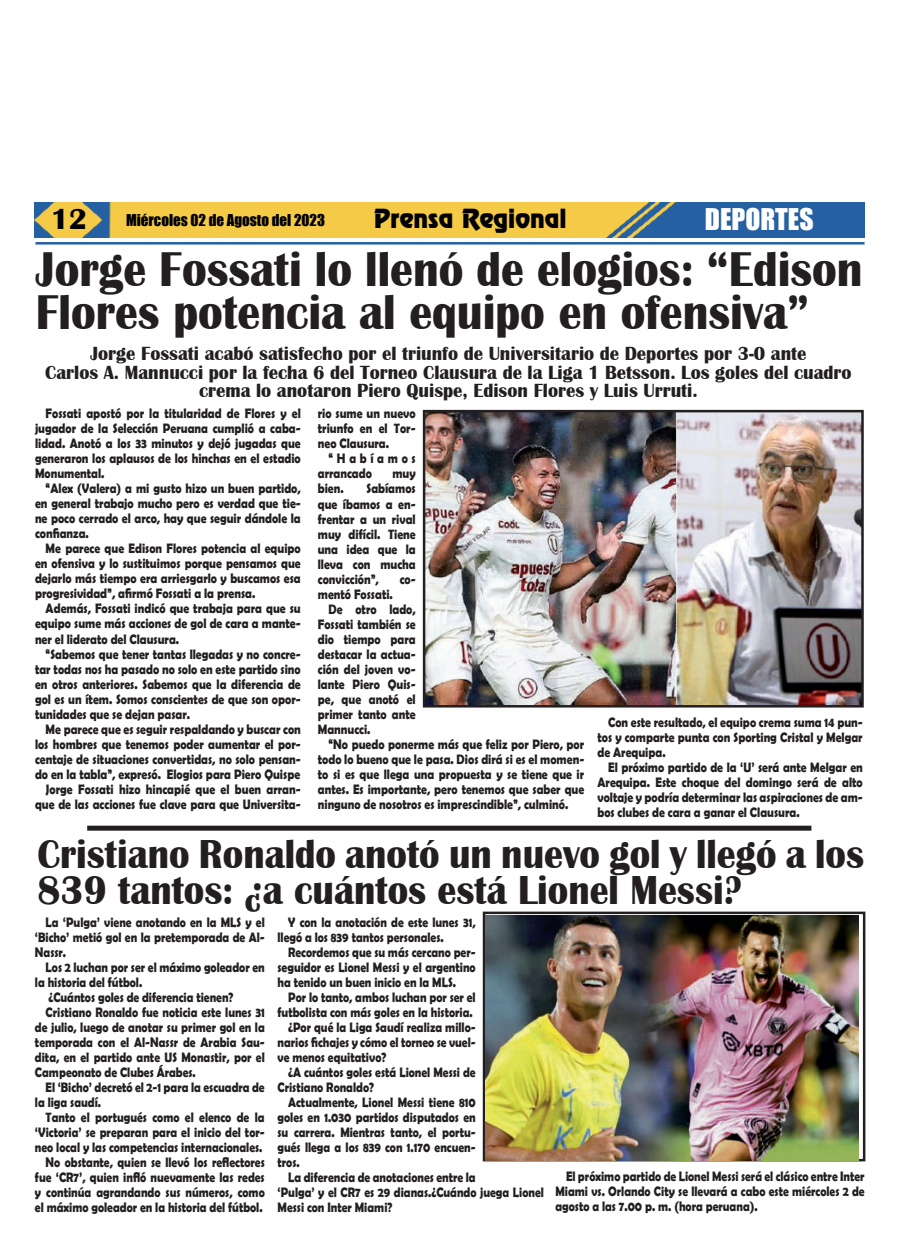
<style>
.page{position:relative;width:900px;height:1258px;background:#fff}
.page>*{position:absolute;margin:0;border:0;box-sizing:border-box;transform-origin:0 0}
.t1{font:700 50.25px/42.5px "Britannic";color:#231f20;scale:.91 1}
.t2{font:700 41.62px/36.2px "Britannic";color:#231f20;scale:.91 1}
.t3{font:700 30px "Britannic";color:#000}
.t4{font:27.5px "Impact";color:#fff}
.t5{font:23.75px "Renfrew Normal";color:#000}
.t6{font:700 19.62px/18.8px "Britannic";color:#231f20;text-align:center;scale:.95 1}
.t7{font:15px "Impact";color:#000}
.t8{font:700 13.75px/15px "Berlin Sans FB Demi";color:#231f20;text-align:justify;scale:.85 1}
.t9{font:700 13.75px/15px "Berlin Sans FB Demi";color:#231f20;text-align:justify;scale:.84 1}
</style>
<div class="page">
<img style="left:35px;top:203px;width:830px;height:35px">
<hr style="left:35px;top:242px;width:830px;height:3px;background:#2361a2">
<img style="left:427px;top:414px;width:433px;height:289px">
<div style="left:423px;top:410px;width:441px;height:297px;border:3px solid #231f20"></div>
<div style="left:87px;top:826px;width:724px;height:5px;background:#231f20"></div>
<div style="left:483px;top:912px;width:382px;height:249px;border:3px solid #231f20"></div>
<img style="left:485px;top:916px;width:373px;height:245px">
<h3 class="t3" style="left:51px;top:208px;width:38px">12</h3>
<p class="t7" style="left:126px;top:213px;width:201px">Miércoles 02 de Agosto del 2023</p>
<h3 class="t5" style="left:374px;top:209px;width:194px">Prensa Regional</h3>
<h3 class="t4" style="left:705px;top:206px;width:110px">DEPORTES</h3>
<h1 class="t1" style="left:36px;top:252px;width:910px">Jorge Fossati lo llenó de elogios: “Edison<br>Flores potencia al equipo en ofensiva”</h1>
<p class="t6" style="left:45px;top:346px;width:850px">Jorge Fossati acabó satisfecho por el triunfo de Universitario de Deportes por 3-0 ante<br>Carlos A. Mannucci por la fecha 6 del Torneo Clausura de la Liga 1 Betsson. Los goles del cuadro crema lo anotaron Piero Quispe, Edison Flores y Luis Urruti.</p>
<p class="t8" style="left:35px;top:407px;width:314px;text-indent:11px">Fossati apostó por la titularidad de Flores y el jugador de la Selección Peruana cumplió a caba&shy;lidad. Anotó a los 33 minutos y dejó jugadas que generaron los aplausos de los hinchas en el estadio Monumental.</p>
<p class="t8" style="left:35px;top:482px;width:314px;text-indent:11px">“Alex (Valera) a mi gusto hizo un buen partido, en general trabajo mucho pero es verdad que tie&shy;ne poco cerrado el arco, hay que seguir dándole la confianza.</p>
<p class="t8" style="left:35px;top:542px;width:314px;text-indent:11px">Me parece que Edison Flores potencia al equipo en ofensiva y lo sustituimos porque pensamos que dejarlo más tiempo era arriesgarlo y buscamos esa progresividad”, afirmó Fossati a la prensa.</p>
<p class="t8" style="left:35px;top:602px;width:314px;text-indent:11px">Además, Fossati indicó que trabaja para que su equipo sume más acciones de gol de cara a mante&shy;ner el liderato del Clausura.</p>
<p class="t8" style="left:35px;top:647px;width:314px;text-indent:11px">“Sabemos que tener tantas llegadas y no concre&shy;tar todas nos ha pasado no solo en este partido sino en otros anteriores. Sabemos que la diferencia de gol es un ítem. Somos conscientes de que son opor&shy;tunidades que se dejan pasar.</p>
<p class="t8" style="left:35px;top:722px;width:314px;text-align:right">Me parece que es seguir respaldando y buscar con los hombres que tenemos poder aumentar el por&shy;centaje de situaciones convertidas, no solo pensan&shy;do en la tabla”, expresó. Elogios para Piero Quispe Jorge Fossati hizo hincapié que el buen arran&shy;que de las acciones fue clave para que Universita-</p>
<p class="t8" style="left:318px;top:407px;width:117px">rio sume un nuevo triunfo en el Tor&shy;neo Clausura.</p>
<p class="t8" style="left:318px;top:452px;width:117px;text-indent:11px">“Habíamos arrancado</p>
<p class="t8" style="left:392px;top:467px;width:29px">muy</p>
<p class="t8" style="left:318px;top:482px;width:117px;text-indent:49px">Sabíamos que íbamos a en&shy;frentar a un rival muy difícil. Tiene una idea que la lleva con mucha convicción”,</p>
<p class="t8" style="left:318px;top:482px;width:32px">bien.</p>
<p class="t8" style="left:400px;top:572px;width:20px">co-</p>
<p class="t8" style="left:318px;top:587px;width:90px">mentó Fossati.</p>
<p class="t8" style="left:328px;top:602px;width:104px">De otro lado,</p>
<p class="t8" style="left:318px;top:617px;width:117px">Fossati también se</p>
<p class="t8" style="left:318px;top:632px;width:117px">dio tiempo para</p>
<p class="t8" style="left:318px;top:647px;width:117px">destacar la actua-</p>
<p class="t8" style="left:318px;top:662px;width:117px">ción del joven vo-</p>
<p class="t8" style="left:318px;top:677px;width:117px">lante Piero Quis-</p>
<p class="t8" style="left:318px;top:692px;width:117px">pe, que anotó el</p>
<p class="t8" style="left:318px;top:707px;width:117px">primer tanto ante</p>
<p class="t8" style="left:318px;top:722px;width:64px">Mannucci.</p>
<p class="t8" style="left:328px;top:737px;width:302px">“No puedo ponerme más que feliz por Piero, por</p>
<p class="t8" style="left:318px;top:752px;width:315px">todo lo bueno que le pasa. Dios dirá si es el momen-</p>
<p class="t8" style="left:318px;top:767px;width:315px">to si es que llega una propuesta y se tiene que ir</p>
<p class="t8" style="left:318px;top:782px;width:315px">antes. Es importante, pero tenemos que saber que</p>
<p class="t8" style="left:318px;top:797px;width:296px">ninguno de nosotros es imprescindible”, culminó.</p>
<p class="t8" style="left:597px;top:716px;width:314px;text-indent:11px">Con este resultado, el equipo crema suma 14 pun&shy;tos y comparte punta con Sporting Cristal y Melgar de Arequipa.</p>
<p class="t8" style="left:597px;top:761px;width:314px;text-indent:11px">El próximo partido de la ‘U’ será ante Melgar en Arequipa. Este choque del domingo será de alto voltaje y podría determinar las aspiraciones de am&shy;bos clubes de cara a ganar el Clausura.</p>
<h2 class="t2" style="left:37px;top:839px;width:910px">Cristiano Ronaldo anotó un nuevo gol y llegó a los<br>839 tantos: ¿a cuántos está Lionel Messi?</h2>
<p class="t9" style="left:35px;top:915px;width:275px;text-indent:11px">La ‘Pulga’ viene anotando en la MLS y el ‘Bicho’ metió gol en la pretemporada de Al-Nassr.</p>
<p class="t9" style="left:46px;top:960px;width:262px">Los 2 luchan por ser el máximo goleador en</p>
<p class="t9" style="left:35px;top:975px;width:129px">la historia del fútbol.</p>
<p class="t9" style="left:48px;top:990px;width:222px">¿Cuántos goles de diferencia tienen?</p>
<p class="t9" style="left:46px;top:1005px;width:262px">Cristiano Ronaldo fue noticia este lunes 31</p>
<p class="t9" style="left:35px;top:1020px;width:275px">de julio, luego de anotar su primer gol en la</p>
<p class="t9" style="left:35px;top:1035px;width:275px">temporada con el Al-Nassr de Arabia Sau-</p>
<p class="t9" style="left:35px;top:1050px;width:275px">dita, en el partido ante US Monastir, por el</p>
<p class="t9" style="left:35px;top:1065px;width:193px">Campeonato de Clubes Árabes.</p>
<p class="t9" style="left:46px;top:1080px;width:262px">El ‘Bicho’ decretó el 2-1 para la escuadra de</p>
<p class="t9" style="left:35px;top:1095px;width:80px">la liga saudí.</p>
<p class="t9" style="left:46px;top:1110px;width:262px">Tanto el portugués como el elenco de la</p>
<p class="t9" style="left:35px;top:1125px;width:275px">‘Victoria’ se preparan para el inicio del tor-</p>
<p class="t9" style="left:35px;top:1140px;width:272px">neo local y las competencias internacionales.</p>
<p class="t9" style="left:46px;top:1154px;width:262px">No obstante, quien se llevó los reflectores</p>
<p class="t9" style="left:35px;top:1169px;width:275px">fue ‘CR7’, quien infló nuevamente las redes</p>
<p class="t9" style="left:35px;top:1185px;width:275px">y continúa agrandando sus números, como</p>
<p class="t9" style="left:35px;top:1200px;width:273px">el máximo goleador en la historia del fútbol.</p>
<p class="t9" style="left:278px;top:915px;width:237px;text-indent:11px">Y con la anotación de este lunes 31, llegó a los 839 tantos personales.</p>
<p class="t9" style="left:278px;top:945px;width:237px;text-indent:11px">Recordemos que su más cercano per&shy;seguidor es Lionel Messi y el argentino ha tenido un buen inicio en la MLS.</p>
<p class="t9" style="left:288px;top:990px;width:225px">Por lo tanto, ambos luchan por ser el</p>
<p class="t9" style="left:278px;top:1005px;width:234px">futbolista con más goles en la historia.</p>
<p class="t9" style="left:288px;top:1020px;width:225px">¿Por qué la Liga Saudí realiza millo-</p>
<p class="t9" style="left:278px;top:1034px;width:237px">narios fichajes y cómo el torneo se vuel-</p>
<p class="t9" style="left:278px;top:1050px;width:131px">ve menos equitativo?</p>
<p class="t9" style="left:288px;top:1065px;width:225px">¿A cuántos goles está Lionel Messi de</p>
<p class="t9" style="left:278px;top:1080px;width:116px">Cristiano Ronaldo?</p>
<p class="t9" style="left:288px;top:1095px;width:225px">Actualmente, Lionel Messi tiene 810</p>
<p class="t9" style="left:278px;top:1110px;width:237px">goles en 1.030 partidos disputados en</p>
<p class="t9" style="left:278px;top:1125px;width:237px">su carrera. Mientras tanto, el portu-</p>
<p class="t9" style="left:278px;top:1140px;width:237px">gués llega a los 839 con 1.170 encuen-</p>
<p class="t9" style="left:278px;top:1155px;width:28px">tros.</p>
<p class="t9" style="left:288px;top:1170px;width:225px">La diferencia de anotaciones entre la</p>
<p class="t9" style="left:278px;top:1185px;width:319px">‘Pulga’ y el CR7 es 29 dianas.¿Cuándo juega Lionel</p>
<p class="t9" style="left:278px;top:1200px;width:138px">Messi con Inter Miami?</p>
<p class="t9" style="left:555px;top:1170px;width:370px;text-indent:11px">El próximo partido de Lionel Messi será el clásico entre Inter Miami vs. Orlando City se llevará a cabo este miércoles 2 de agosto a las 7.00 p. m. (hora peruana).</p>
</div>
